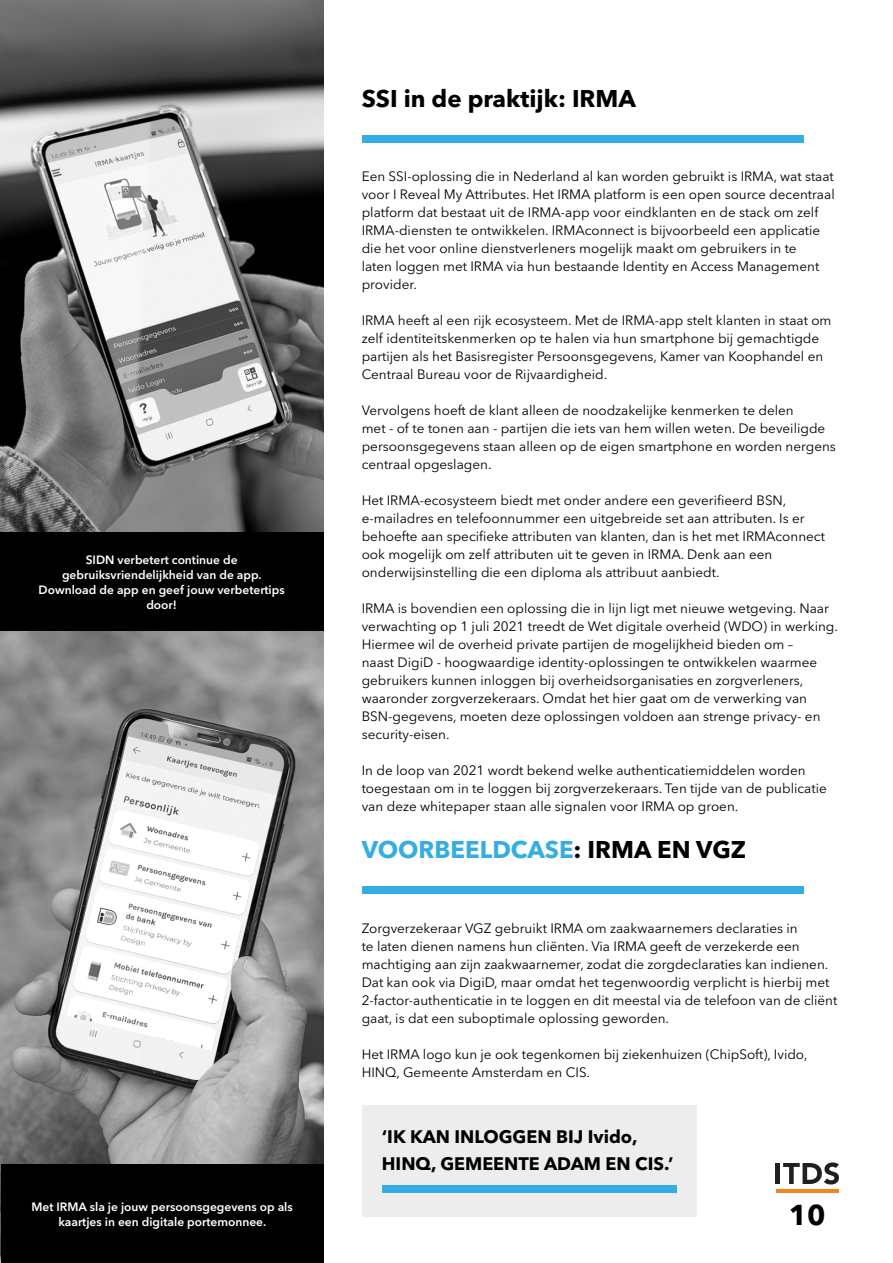
<style>
.page{position:relative;width:893px;height:1263px;background:#fff}
.page>*{position:absolute;margin:0;border:0;box-sizing:border-box;transform-origin:0 0}
.t1{font:700 28.5px "Avenir Next LT Pro";color:#000}
.t2{font:700 24px "Avenir Next LT Pro";color:#34aee0}
.t3{font:700 24px "Avenir Next LT Pro";color:#000}
.t4{font:700 18px/27px "Avenir Next LT Pro";color:#000}
.SIDN_Basis{font:13.5px/18px "Avenir Next LT Pro";color:#000}
.SIDN_Basis-2{font:600 12px/15px "Avenir Next LT Pro";color:#fff;text-align:center}
.s1{color:#000}
</style>
<div class="page">
<div style="left:775px;top:1163px;width:5px;height:21px;background:#231f20"></div>
<svg style="left:783px;top:1162px;width:55px;height:23px"></svg>
<hr style="left:775px;top:1189px;width:63px;height:3px;background:#f58220">
<img style="left:0;top:0;width:323px;height:1263px">
<div style="left:0;top:532px;width:323px;height:100px;background:#000"></div>
<div style="left:1px;top:1164px;width:322px;height:99px;background:#000"></div>
<div style="left:362px;top:135px;width:441px;height:8px;background:#34aee0"></div>
<div style="left:362px;top:887px;width:441px;height:7px;background:#34aee0"></div>
<div style="left:362px;top:1106px;width:334px;height:111px;background:#ededed"></div>
<div style="left:382px;top:1186px;width:294px;height:7px;background:#34aee0"></div>
<p class="SIDN_Basis-2" style="left:62px;top:552px;width:201px">SIDN verbetert continue de gebruiksvriendelijkheid van de app.</p>
<p class="SIDN_Basis-2" style="left:39px;top:582px;width:248px">Download de app en geef jouw verbetertips door!</p>
<p class="SIDN_Basis-2" style="left:32px;top:1199px;width:263px">Met IRMA sla je jouw persoonsgegevens op als kaartjes in een digitale portemonnee.</p>
<p class="t3" style="left:362px;top:84px;width:276px">SSI in de praktijk: IRMA</p>
<p class="SIDN_Basis" style="left:362px;top:168px;width:474px">Een SSI-oplossing die in Nederland al kan worden gebruikt is IRMA, wat staat voor I Reveal My Attributes. Het IRMA platform is een open source decentraal platform dat bestaat uit de IRMA-app voor eindklanten en de stack om zelf IRMA-diensten te ontwikkelen. IRMAconnect is bijvoorbeeld een applicatie die het voor online dienstverleners mogelijk maakt om gebruikers in te<br>laten loggen met IRMA via hun bestaande Identity en Access Management provider.</p>
<p class="SIDN_Basis" style="left:362px;top:312px;width:471px">IRMA heeft al een rijk ecosysteem. Met de IRMA-app stelt klanten in staat om zelf identiteitskenmerken op te halen via hun smartphone bij gemachtigde partijen als het Basisregister Persoonsgegevens, Kamer van Koophandel en Centraal Bureau voor de Rijvaardigheid.</p>
<p class="SIDN_Basis" style="left:362px;top:402px;width:475px">Vervolgens hoeft de klant alleen de noodzakelijke kenmerken te delen<br>met - of te tonen aan - partijen die iets van hem willen weten. De beveiligde persoonsgegevens staan alleen op de eigen smartphone en worden nergens centraal opgeslagen.</p>
<p class="SIDN_Basis" style="left:362px;top:492px;width:465px">Het IRMA-ecosysteem biedt met onder andere een geverifieerd BSN, e-mailadres en telefoonnummer een uitgebreide set aan attributen. Is er behoefte aan specifieke attributen van klanten, dan is het met IRMAconnect ook mogelijk om zelf attributen uit te geven in IRMA. Denk aan een onderwijsinstelling die een diploma als attribuut aanbiedt.</p>
<p class="SIDN_Basis" style="left:362px;top:600px;width:478px">IRMA is bovendien een oplossing die in lijn ligt met nieuwe wetgeving. Naar verwachting op 1 juli 2021 treedt de Wet digitale overheid (WDO) in werking.<br>Hiermee wil de overheid private partijen de mogelijkheid bieden om –<br>naast DigiD - hoogwaardige identity-oplossingen te ontwikkelen waarmee gebruikers kunnen inloggen bij overheidsorganisaties en zorgverleners, waaronder zorgverzekeraars. Omdat het hier gaat om de verwerking van BSN-gegevens, moeten deze oplossingen voldoen aan strenge privacy- en security-eisen.</p>
<p class="SIDN_Basis" style="left:362px;top:762px;width:466px">In de loop van 2021 wordt bekend welke authenticatiemiddelen worden toegestaan om in te loggen bij zorgverzekeraars. Ten tijde van de publicatie van deze whitepaper staan alle signalen voor IRMA op groen.</p>
<p class="t2" style="left:362px;top:835px;width:386px">VOORBEELDCASE<span class="s1">: IRMA EN VGZ</span></p>
<p class="SIDN_Basis" style="left:362px;top:919px;width:477px">Zorgverzekeraar VGZ gebruikt IRMA om zaakwaarnemers declaraties in<br>te laten dienen namens hun cliënten. Via IRMA geeft de verzekerde een machtiging aan zijn zaakwaarnemer, zodat die zorgdeclaraties kan indienen.<br>Dat kan ook via DigiD, maar omdat het tegenwoordig verplicht is hierbij met 2-factor-authenticatie in te loggen en dit meestal via de telefoon van de cliënt gaat, is dat een suboptimale oplossing geworden.</p>
<p class="SIDN_Basis" style="left:362px;top:1045px;width:447px">Het IRMA logo kun je ook tegenkomen bij ziekenhuizen (ChipSoft), Ivido,<br>HINQ, Gemeente Amsterdam en CIS.</p>
<p class="t4" style="left:382px;top:1123px;width:293px">‘IK KAN INLOGGEN BIJ Ivido,<br>HINQ, GEMEENTE ADAM EN CIS.’</p>
<p class="t1" style="left:788px;top:1197px;width:38px">10</p>
</div>
